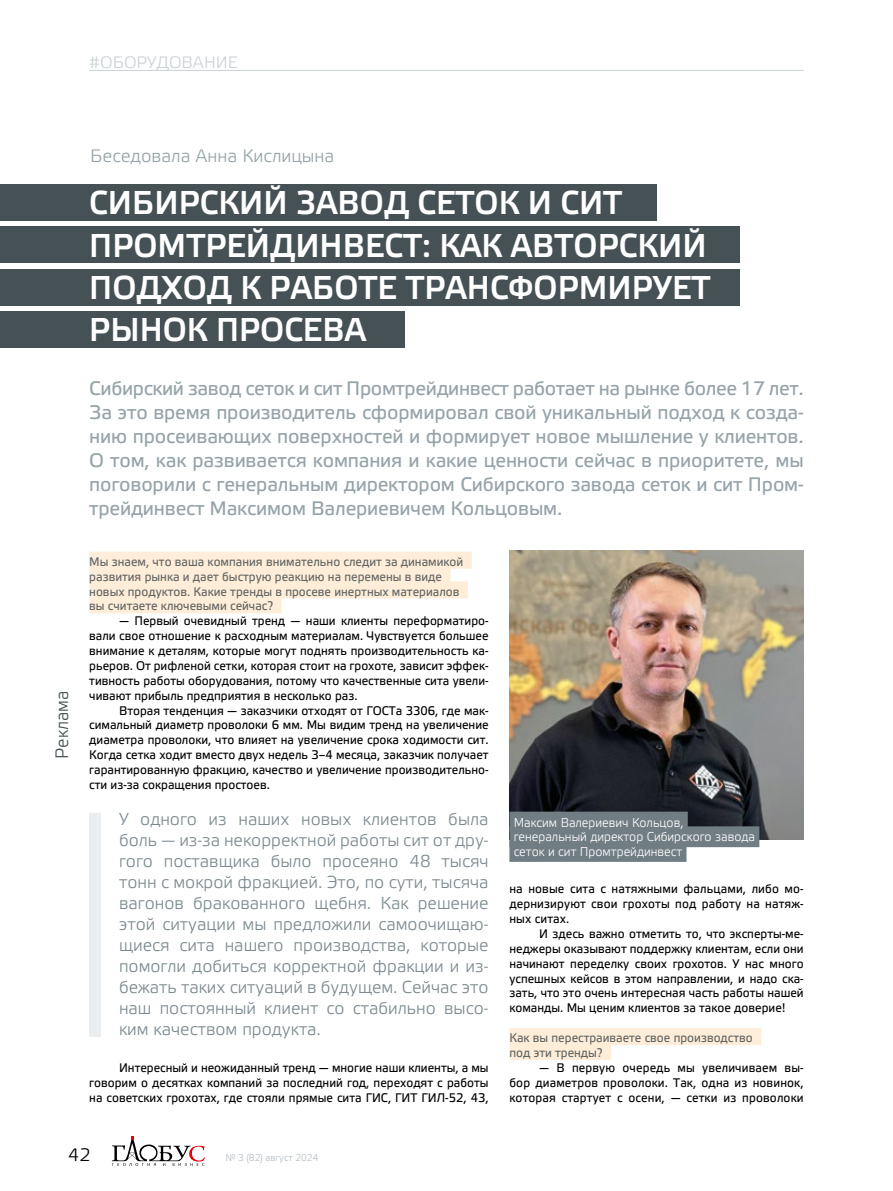
<style>
.page{position:relative;width:893px;height:1191px;background:#fff}
.page>*{position:absolute;margin:0;border:0;box-sizing:border-box;transform-origin:0 0}
.новый_заголовок{font:700 33px/42px "Elektra Light Pro";color:#fff;scale:.95 1}
.новая_вводка{font:19.5px/24px "Elektra Text Pro";letter-spacing:-.01em;color:#96a3a8;text-align:justify}
.журналист{font:18px "Elektra Light Pro";color:#96a3a8}
.выходные_данные_новы{font:18px "Elektra Light Pro";color:#455154;scale:.95 1}
.t1{font:18px "Elektra Light Pro";color:#000}
.врезка_Электра_в_тек{font:17.25px/21px "Elektra Light Pro";color:#7d8a8f;text-align:justify}
.рубрика_новая{font:16.5px "Elektra Light Pro";color:#c9d1d5}
.подпись_к_рисунку_ин{font:12.75px "Elektra Light Pro";color:#fff;scale:.95 1}
.Основной_новый{font:12.45px/14.9px "Elektra Text Pro";color:#000;text-align:justify;scale:.95 1}
.новый_вопрос_в_интер{font:12.45px "Elektra Text Pro";color:#626463;scale:.95 1}
.t2{font:9.75px "Elektra Light Pro";color:#b3bdc2;scale:.95 1}
</style>
<div class="page">
<svg style="left:112px;top:1136px;width:93px;height:29px"></svg>
<div style="left:0;top:311px;width:404px;height:37px;background:#455154"></div>
<div style="left:0;top:269px;width:740px;height:37px;background:#455154"></div>
<div style="left:0;top:226px;width:740px;height:37px;background:#455154"></div>
<div style="left:0;top:184px;width:657px;height:37px;background:#455154"></div>
<hr style="left:89px;top:70px;width:715px;height:1px;background:#c9d1d5">
<div style="left:89px;top:551px;width:383px;height:17px;background:#feeed9"></div>
<div style="left:89px;top:566px;width:361px;height:17px;background:#feeed9"></div>
<div style="left:89px;top:581px;width:379px;height:17px;background:#feeed9"></div>
<div style="left:89px;top:596px;width:193px;height:17px;background:#feeed9"></div>
<div style="left:509px;top:1028px;width:252px;height:17px;background:#feeed9"></div>
<div style="left:509px;top:1043px;width:102px;height:17px;background:#feeed9"></div>
<img style="left:509px;top:551px;width:295px;height:288px">
<div style="left:89px;top:813px;width:12px;height:223px;background:#ebeef0"></div>
<div style="left:509px;top:811px;width:179px;height:21px;background:#707d82"></div>
<div style="left:509px;top:826px;width:250px;height:21px;background:#707d82"></div>
<div style="left:509px;top:841px;width:177px;height:21px;background:#707d82"></div>
<p class="рубрика_новая" style="left:89px;top:54px;width:150px">#ОБОРУДОВАНИЕ</p>
<p class="журналист" style="left:90px;top:146px;width:246px">Беседовала Анна Кислицына</p>
<p class="новый_заголовок" style="left:89px;top:183px;width:656px">СИБИРСКИЙ ЗАВОД СЕТОК И СИТ<br>ПРОМТРЕЙДИНВЕСТ: КАК АВТОРСКИЙ<br>ПОДХОД К РАБОТЕ ТРАНСФОРМИРУЕТ<br>РЫНОК ПРОСЕВА</p>
<p class="выходные_данные_новы" style="left:53px;top:758px;width:73px;rotate:-90deg">Реклама</p>
<p class="новая_вводка" style="left:89px;top:377px;width:716px">Сибирский завод сеток и сит Промтрейдинвест работает на рынке более 17 лет.<br>За это время производитель сформировал свой уникальный подход к созда&shy;нию просеивающих поверхностей и формирует новое мышление у клиентов.<br>О том, как развивается компания и какие ценности сейчас в приоритете, мы поговорили с генеральным директором Сибирского завода сеток и сит Пром&shy;трейдинвест Максимом Валериевичем Кольцовым.</p>
<p class="новый_вопрос_в_интер" style="left:89px;top:555px;width:395px">Мы знаем, что ваша компания внимательно следит за динамикой</p>
<p class="новый_вопрос_в_интер" style="left:89px;top:569px;width:373px">развития рынка и дает быструю реакцию на перемены в виде</p>
<p class="новый_вопрос_в_интер" style="left:89px;top:584px;width:391px">новых продуктов. Какие тренды в просеве инертных материалов</p>
<p class="новый_вопрос_в_интер" style="left:89px;top:599px;width:195px">вы считаете ключевыми сейчас?</p>
<p class="Основной_новый" style="left:89px;top:614px;width:422px;text-indent:30px">— Первый очевидный тренд — наши клиенты переформатиро&shy;вали свое отношение к расходным материалам. Чувствуется большее внимание к деталям, которые могут поднять производительность ка&shy;рьеров. От рифленой сетки, которая стоит на грохоте, зависит эффек&shy;тивность работы оборудования, потому что качественные сита увели&shy;чивают прибыль предприятия в несколько раз.</p>
<p class="Основной_новый" style="left:89px;top:703px;width:422px;text-indent:30px">Вторая тенденция — заказчики отходят от ГОСТа 3306, где мак&shy;симальный диаметр проволоки 6 мм. Мы видим тренд на увеличение диаметра проволоки, что влияет на увеличение срока ходимости сит.<br>Когда сетка ходит вместо двух недель 3–4 месяца, заказчик получает гарантированную фракцию, качество и увеличение производительно&shy;сти из-за сокращения простоев.</p>
<p class="врезка_Электра_в_тек" style="left:119px;top:809px;width:371px">У одного из наших новых клиентов была боль — из-за некорректной работы сит от дру&shy;гого поставщика было просеяно 48 тысяч тонн с мокрой фракцией. Это, по сути, тысяча вагонов бракованного щебня. Как решение этой ситуации мы предложили самоочищаю&shy;щиеся сита нашего производства, которые помогли добиться корректной фракции и из&shy;бежать таких ситуаций в будущем. Сейчас это наш постоянный клиент со стабильно высо&shy;ким качеством продукта.</p>
<p class="Основной_новый" style="left:89px;top:1060px;width:422px;text-indent:30px">Интересный и неожиданный тренд — многие наши клиенты, а мы говорим о десятках компаний за последний год, переходят с работы на советских грохотах, где стояли прямые сита ГИС, ГИТ ГИЛ-52, 43,</p>
<p class="подпись_к_рисунку_ин" style="left:514px;top:815px;width:180px">Максим Валериевич Кольцов,</p>
<p class="подпись_к_рисунку_ин" style="left:514px;top:830px;width:256px">генеральный директор Сибирского завода</p>
<p class="подпись_к_рисунку_ин" style="left:514px;top:844px;width:179px">сеток и сит Промтрейдинвест</p>
<p class="Основной_новый" style="left:509px;top:882px;width:311px">на новые сита с натяжными фальцами, либо мо&shy;дернизируют свои грохоты под работу на натяж&shy;ных ситах.</p>
<p class="Основной_новый" style="left:509px;top:926px;width:311px;text-indent:30px">И здесь важно отметить то, что эксперты-ме&shy;неджеры оказывают поддержку клиентам, если они начинают переделку своих грохотов. У нас много успешных кейсов в этом направлении, и надо ска&shy;зать, что это очень интересная часть работы нашей команды. Мы ценим клиентов за такое доверие!</p>
<p class="новый_вопрос_в_интер" style="left:509px;top:1031px;width:258px">Как вы перестраиваете свое производство</p>
<p class="новый_вопрос_в_интер" style="left:509px;top:1046px;width:100px">под эти тренды?</p>
<p class="Основной_новый" style="left:509px;top:1060px;width:311px;text-indent:30px">— В первую очередь мы увеличиваем вы&shy;бор диаметров проволоки. Так, одна из новинок, которая стартует с осени, — сетки из проволоки</p>
<h3 class="t1" style="left:68px;top:1145px;width:24px">42</h3>
<p class="t2" style="left:225px;top:1152px;width:99px">№ 3 (82) август 2024</p>
</div>
